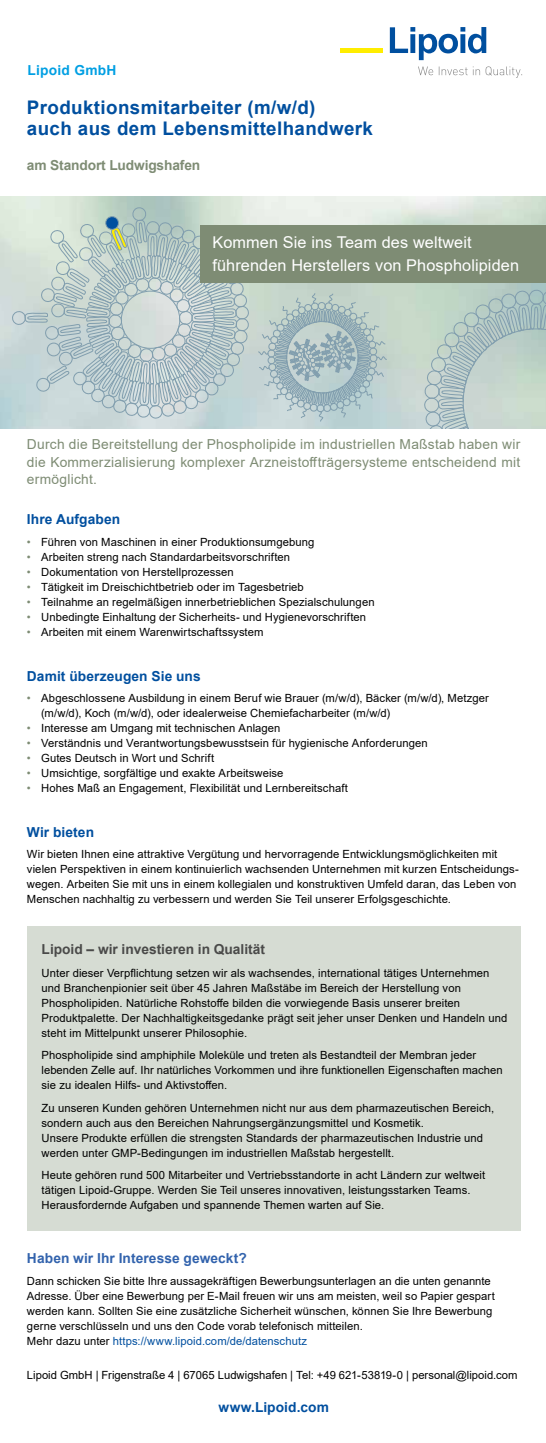
<style>
.page{position:relative;width:546px;height:1443px;background:#fff}
.page>*{position:absolute;margin:0;border:0;box-sizing:border-box;transform-origin:0 0}
.t1{font:700 18.75px/21.2px "Arial";letter-spacing:.02em;color:#004f9f}
.t2{font:16.25px/22.5px "Arial";letter-spacing:.005em;color:#fff}
.t3{font:13.75px/17.5px "Arial";letter-spacing:.015em;color:#7e8c74;text-align:justify}
.t4{font:700 13.75px "Arial";letter-spacing:.005em;color:#004f9f}
.t5{font:700 13.75px "Arial";color:#4a4a49}
.t6{font:700 13.75px "Arial";letter-spacing:.005em;color:#3263ad}
.t7{font:700 13.75px "Arial";letter-spacing:-.01em;color:#7e8c74}
.t8{font:700 13.75px "Arial";letter-spacing:.02em;color:#009fe3}
.t9{font:11.25px/15px "Arial";letter-spacing:.005em;color:#000}
.s1{color:#7e8c74}
.s2{color:#004f9f}
</style>
<div class="page">
<svg style="left:389px;top:27px;width:96px;height:33px"></svg>
<hr style="left:340px;top:49px;width:42px;height:4px;background:#ffed00">
<svg style="left:418px;top:66px;width:103px;height:12px"></svg>
<div style="left:27px;top:926px;width:492px;height:304px;background:#d6dcd3"></div>
<svg style="left:258px;top:293px;width:128px;height:128px;background:#afc3c5"></svg>
<svg style="left:423px;top:289px;width:122px;height:139px;background:#b9ccc6"></svg>
<svg style="left:12px;top:207px;width:237px;height:211px;background:#becece"></svg>
<div style="left:121px;top:291px;width:59px;height:57px;border:1px solid #819eae;border-radius:50%"></div>
<div style="left:200px;top:225px;width:345px;height:58px;background:#7e8c74"></div>
<p class="t8" style="left:27px;top:61px;width:91px">Lipoid GmbH</p>
<h1 class="t1" style="left:27px;top:97px;width:347px">Produktionsmitarbeiter (m/w/d)<br>auch aus dem Lebensmittelhandwerk</h1>
<p class="t7" style="left:27px;top:156px;width:175px">am Standort Ludwigshafen</p>
<h2 class="t2" style="left:212px;top:231px;width:308px">Kommen Sie ins Team des weltweit führenden Herstellers von Phospholipiden</h2>
<p class="t3" style="left:27px;top:435px;width:494px">Durch die Bereitstellung der Phospholipide im industriellen Maßstab haben wir die Kommerzialisierung komplexer Arzneistoffträgersysteme entscheidend mit ermöglicht.</p>
<p class="t4" style="left:27px;top:509px;width:95px">Ihre Aufgaben</p>
<p class="t9" style="left:27px;top:534px;width:288px"><span class="s1">•</span> Führen von Maschinen in einer Produktionsumgebung</p>
<p class="t9" style="left:27px;top:549px;width:264px"><span class="s1">•</span> Arbeiten streng nach Standardarbeitsvorschriften</p>
<p class="t9" style="left:27px;top:564px;width:208px"><span class="s1">•</span> Dokumentation von Herstellprozessen</p>
<p class="t9" style="left:27px;top:579px;width:278px"><span class="s1">•</span> Tätigkeit im Dreischichtbetrieb oder im Tagesbetrieb</p>
<p class="t9" style="left:27px;top:594px;width:349px"><span class="s1">•</span> Teilnahme an regelmäßigen innerbetrieblichen Spezialschulungen</p>
<p class="t9" style="left:27px;top:609px;width:340px"><span class="s1">•</span> Unbedingte Einhaltung der Sicherheits- und Hygienevorschriften</p>
<p class="t9" style="left:27px;top:624px;width:238px"><span class="s1">•</span> Arbeiten mit einem Warenwirtschaftssystem</p>
<p class="t4" style="left:27px;top:666px;width:175px">Damit überzeugen Sie uns</p>
<p class="t9" style="left:41px;top:690px;width:448px;text-indent:-14px"><span class="s1">•</span> Abgeschlossene Ausbildung in einem Beruf wie Brauer (m/w/d), Bäcker (m/w/d), Metzger (m/w/d), Koch (m/w/d), oder idealerweise Chemiefacharbeiter (m/w/d)</p>
<p class="t9" style="left:27px;top:720px;width:255px"><span class="s1">•</span> Interesse am Umgang mit technischen Anlagen</p>
<p class="t9" style="left:27px;top:735px;width:402px"><span class="s1">•</span> Verständnis und Verantwortungsbewusstsein für hygienische Anforderungen</p>
<p class="t9" style="left:27px;top:750px;width:188px"><span class="s1">•</span> Gutes Deutsch in Wort und Schrift</p>
<p class="t9" style="left:27px;top:765px;width:258px"><span class="s1">•</span> Umsichtige, sorgfältige und exakte Arbeitsweise</p>
<p class="t9" style="left:27px;top:780px;width:322px"><span class="s1">•</span> Hohes Maß an Engagement, Flexibilität und Lernbereitschaft</p>
<p class="t4" style="left:27px;top:822px;width:68px">Wir bieten</p>
<p class="t9" style="left:27px;top:846px;width:492px">Wir bieten Ihnen eine attraktive Vergütung und hervorragende Entwicklungsmöglichkeiten mit vielen Perspektiven in einem kontinuierlich wachsenden Unternehmen mit kurzen Entscheidungs&shy;wegen. Arbeiten Sie mit uns in einem kollegialen und konstruktiven Umfeld daran, das Leben von Menschen nachhaltig zu verbessern und werden Sie Teil unserer Erfolgsgeschichte.</p>
<p class="t5" style="left:42px;top:939px;width:224px">Lipoid – wir investieren in Qualität</p>
<p class="t9" style="left:42px;top:965px;width:466px">Unter dieser Verpflichtung setzen wir als wachsendes, international tätiges Unternehmen und Branchenpionier seit über 45 Jahren Maßstäbe im Bereich der Herstellung von Phospholipiden. Natürliche Rohstoffe bilden die vorwiegende Basis unserer breiten Produktpalette. Der Nachhaltigkeitsgedanke prägt seit jeher unser Denken und Handeln und steht im Mittelpunkt unserer Philosophie.</p>
<p class="t9" style="left:42px;top:1047px;width:462px">Phospholipide sind amphiphile Moleküle und treten als Bestandteil der Membran jeder lebenden Zelle auf. Ihr natürliches Vorkommen und ihre funktionellen Eigenschaften machen sie zu idealen Hilfs- und Aktivstoffen.</p>
<p class="t9" style="left:42px;top:1099px;width:453px">Zu unseren Kunden gehören Unternehmen nicht nur aus dem pharmazeutischen Bereich, sondern auch aus den Bereichen Nahrungsergänzungsmittel und Kosmetik.<br>Unsere Produkte erfüllen die strengsten Standards der pharmazeutischen Industrie und werden unter GMP-Bedingungen im industriellen Maßstab hergestellt.</p>
<p class="t9" style="left:42px;top:1167px;width:444px">Heute gehören rund 500 Mitarbeiter und Vertriebsstandorte in acht Ländern zur weltweit tätigen Lipoid-Gruppe. Werden Sie Teil unseres innovativen, leistungsstarken Teams.<br>Herausfordernde Aufgaben und spannende Themen warten auf Sie.</p>
<p class="t6" style="left:27px;top:1248px;width:221px">Haben wir Ihr Interesse geweckt?</p>
<p class="t9" style="left:27px;top:1272px;width:469px">Dann schicken Sie bitte Ihre aussagekräftigen Bewerbungsunterlagen an die unten genannte Adresse. Über eine Bewerbung per E-Mail freuen wir uns am meisten, weil so Papier gespart werden kann. Sollten Sie eine zusätzliche Sicherheit wünschen, können Sie Ihre Bewerbung gerne verschlüsseln und uns den Code vorab telefonisch mitteilen.<br>Mehr dazu unter <span class="s2">https://www.lipoid.com/de/datenschutz</span></p>
<p class="t9" style="left:27px;top:1366px;width:491px">Lipoid GmbH | Frigenstraße 4 | 67065 Ludwigshafen | Tel: +49 621-53819-0 | personal@lipoid.com</p>
<p class="t4" style="left:218px;top:1397px;width:112px">www.Lipoid.com</p>
</div>
